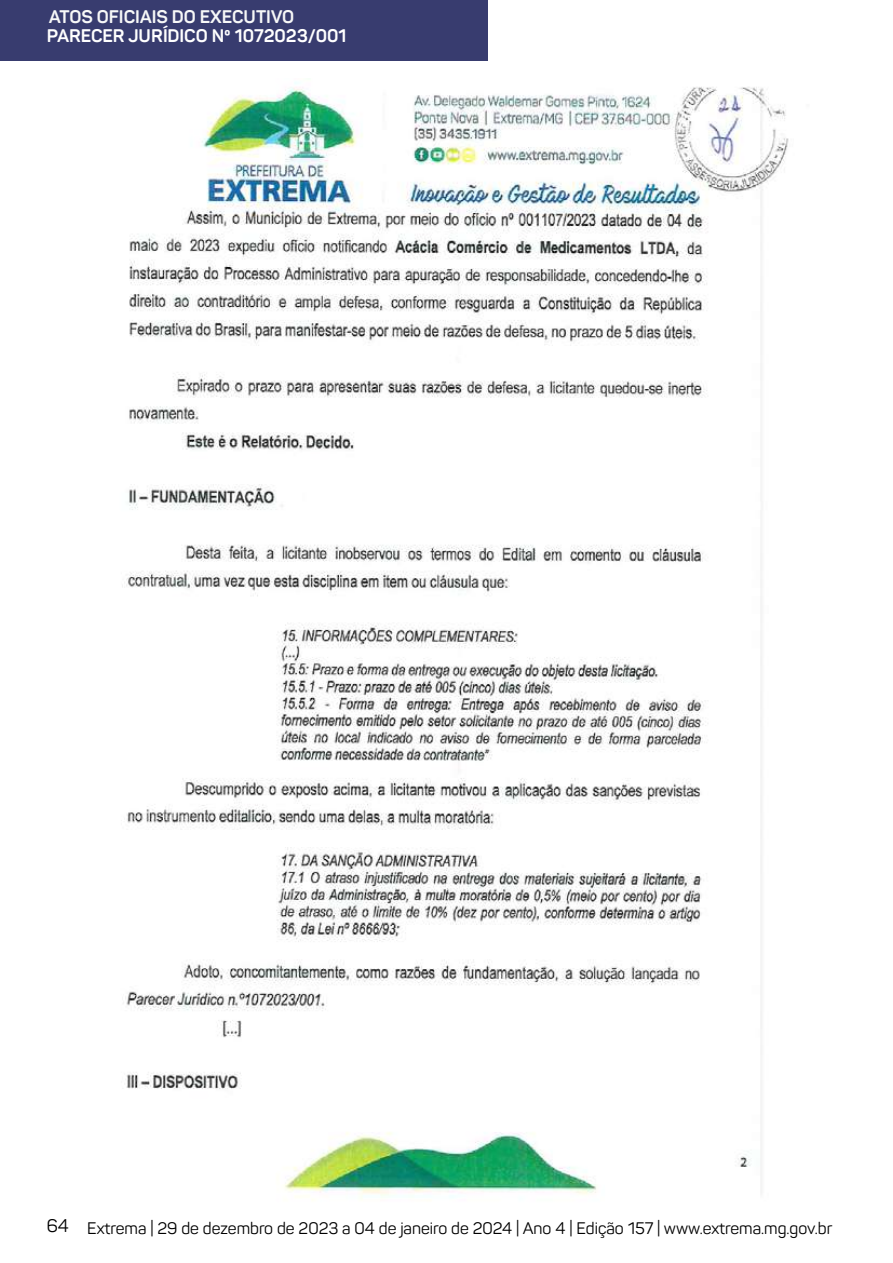
<style>
.page{position:relative;width:893px;height:1263px;background:#fff}
.page>*{position:absolute;margin:0;border:0;box-sizing:border-box;transform-origin:0 0}
.t1{font:700 18px "Panton";color:#fff}
.t2{font:700 18px "Panton";color:#f7f8f8}
.t3{font:16.5px "Panton";color:#000}
.s1{font-size:18px}
</style>
<div class="page">
<div style="left:0;top:0;width:488px;height:61px;background:#383c6f"></div>
<img style="left:122px;top:82px;width:667px;height:1118px">
<p class="t2" style="left:49px;top:5px;width:247px">ATOS OFICIAIS DO EXECUTIVO</p>
<p class="t1" style="left:47px;top:24px;width:301px">PARECER JURÍDICO Nº 1072023/001</p>
<p class="t3" style="left:47px;top:1218px;width:787px"><span class="s1">64</span> Extrema | 29 de dezembro de 2023 a 04 de janeiro de 2024 | Ano 4 | Edição 157 | www.extrema.mg.gov.br</p>
</div>
